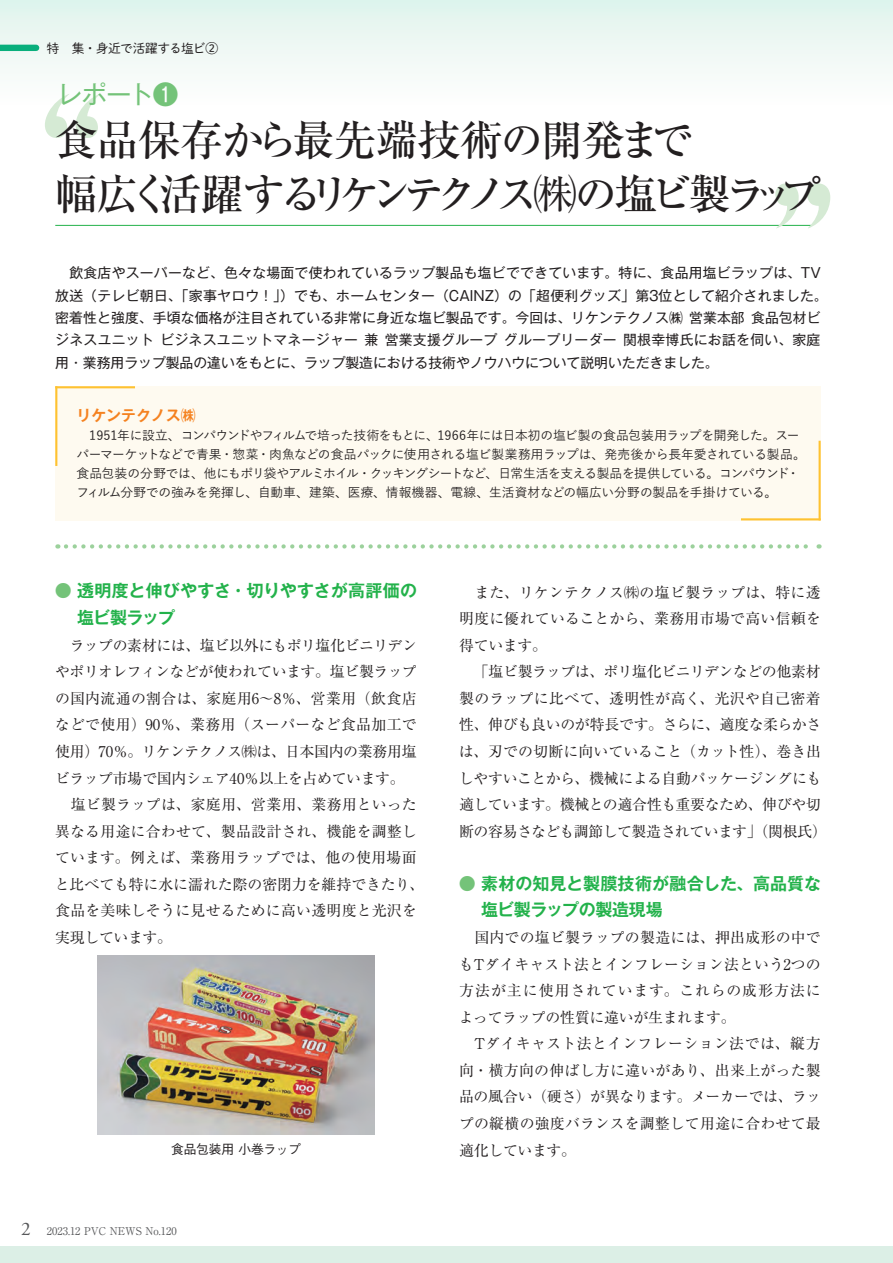
<style>
.page{position:relative;width:893px;height:1263px;background:#fff}
.page>*{position:absolute;margin:0;border:0;box-sizing:border-box;transform-origin:0 0}
.トップニュースタイトル{font:170.1px "Hira Gyo Std W4";color:#d5ead4}
.トップニュースタイトル-2{font:500 42.45px "Ryumin Pr 6";letter-spacing:-.215em;color:#231f20}
.トップニュースタイトル-3{font:500 42.45px "Ryumin Pr 6";letter-spacing:-.02em;color:#231f20}
.t1{font:25.5px "Gothic MB101 Pr 6";letter-spacing:-.045em;color:#74c379}
.本文タイトルのコピー{font:700 16.95px/26.5px "Gothic MB101 Pr 6 De";letter-spacing:-.005em;color:#23b24b}
.本文{font:14.85px/26.5px "Ryumin Pr 6";letter-spacing:-.005em;color:#231f20;text-align:justify}
.本文-2{font:14.85px/26.5px "Ryumin Pr 6";letter-spacing:-.025em;color:#231f20}
.キャプション{font:700 14.85px "Gothic MB101 Pr 6 De";color:#f58220}
.リードゴシック{font:13.8px/22.4px "Gothic MB101 Pro";letter-spacing:.02em;color:#231f20}
.キャプション-2{font:500 12.75px/19.2px "Yu Go";letter-spacing:-.035em;color:#231f20}
.t2{font:12.75px "Shuei M Go Std L";letter-spacing:-.035em;color:#231f20}
.キャプション-3{font:500 12.75px "Gothic BBB Pr 6";letter-spacing:-.015em;color:#231f20}
.t3{font:10.65px "Ryumin Pro";color:#57585a}
.s1{color:#74c379}
.s2{font-family:"Adobe Garamond Pro";font-size:19.2px}
</style>
<div class="page">
<div style="left:0;top:0;width:893px;height:105px;background:linear-gradient(to bottom,#dff3ec,#fffefe)"></div>
<div style="left:0;top:1246px;width:893px;height:17px;background:#dcefe6"></div>
<div style="left:0;top:45px;width:36px;height:6px;background:#09af7c"></div>
<hr style="left:55px;top:225px;width:757px;height:1px;background:#23b24b">
<div style="left:55px;top:386px;width:766px;height:134px;background:#fefaf0"></div>
<hr style="left:819px;top:441px;width:2px;height:79px;background:#fec231">
<hr style="left:741px;top:518px;width:80px;height:2px;background:#fec231">
<hr style="left:55px;top:386px;width:2px;height:80px;background:#fec231">
<hr style="left:55px;top:386px;width:80px;height:2px;background:#fec231">
<svg style="left:66px;top:544px;width:754px;height:5px"></svg>
<img style="left:98px;top:956px;width:276px;height:178px">
<p class="t2" style="left:47px;top:39px;width:173px">特　集・身近で活躍する塩ビ②</p>
<p class="トップニュースタイトル" style="left:-60px;top:42px;width:172px">“</p>
<p class="t1" style="left:57px;top:73px;width:123px">レポート❶</p>
<p class="トップニュースタイトル-3" style="left:55px;top:107px;width:640px">食品保存から最先端技術の開発まで</p>
<p class="トップニュースタイトル-2" style="left:55px;top:160px;width:769px">幅広く活躍するリケンテクノス㈱の塩ビ製ラップ</p>
<p class="トップニュースタイトル" style="left:767px;top:20px;width:73px">„</p>
<p class="リードゴシック" style="left:55px;top:260px;width:774px">　飲食店やスーパーなど、色々な場面で使われているラップ製品も塩ビでできています。特に、食品用塩ビラップは、TV放送（テレビ朝日、「家事ヤロウ！」）でも、ホームセンター（CAINZ）の「超便利グッズ」第3位として紹介されました。密着性と強度、手頃な価格が注目されている非常に身近な塩ビ製品です。今回は、リケンテクノス㈱ 営業本部 食品包材ビジネスユニット ビジネスユニットマネージャー 兼 営業支援グループ グループリーダー 関根幸博氏にお話を伺い、家庭用・業務用ラップ製品の違いをもとに、ラップ製造における技術やノウハウについて説明いただきました。</p>
<p class="キャプション" style="left:77px;top:403px;width:121px">リケンテクノス㈱</p>
<p class="キャプション-2" style="left:77px;top:424px;width:731px">　1951年に設立、コンパウンドやフィルムで培った技術をもとに、1966年には日本初の塩ビ製の食品包装用ラップを開発した。スーパーマーケットなどで青果・惣菜・肉魚などの食品パックに使用される塩ビ製業務用ラップは、発売後から長年愛されている製品。食品包装の分野では、他にもポリ袋やアルミホイル・クッキングシートなど、日常生活を支える製品を提供している。コンパウンド・フィルム分野での強みを発揮し、自動車、建築、医療、情報機器、電線、生活資材などの幅広い分野の製品を手掛けている。</p>
<p class="本文タイトルのコピー" style="left:77px;top:577px;width:341px;text-indent:-22px"><span class="s1">●</span> 透明度と伸びやすさ・切りやすさが高評価の塩ビ製ラップ</p>
<p class="本文" style="left:55px;top:631px;width:363px">　ラップの素材には、塩ビ以外にもポリ塩化ビニリデンやポリオレフィンなどが使われています。塩ビ製ラップの国内流通の割合は、家庭用6〜8％、営業用（飲食店などで使用）90％、業務用（スーパーなど食品加工で使用）70％。リケンテクノス㈱は、日本国内の業務用塩ビラップ市場で国内シェア40％以上を占めています。</p>
<p class="本文" style="left:55px;top:790px;width:371px;text-align:left">　塩ビ製ラップは、家庭用、営業用、業務用といった異なる用途に合わせて、製品設計され、機能を調整しています。例えば、業務用ラップでは、他の使用場面と比べても特に水に濡れた際の密閉力を維持できたり、食品を美味しそうに見せるために高い透明度と光沢を実現しています。</p>
<p class="本文" style="left:459px;top:578px;width:363px">　また、リケンテクノス㈱の塩ビ製ラップは、特に透明度に優れていることから、業務用市場で高い信頼を得ています。</p>
<p class="本文-2" style="left:459px;top:658px;width:370px">　「塩ビ製ラップは、ポリ塩化ビニリデンなどの他素材製のラップに比べて、透明性が高く、光沢や自己密着性、伸びも良いのが特長です。さらに、適度な柔らかさは、刃での切断に向いていること（カット性）、巻き出しやすいことから、機械による自動パッケージングにも適しています。機械との適合性も重要なため、伸びや切断の容易さなども調節して製造されています」（関根氏）</p>
<p class="本文タイトルのコピー" style="left:481px;top:869px;width:341px;text-indent:-22px"><span class="s1">●</span> 素材の知見と製膜技術が融合した、高品質な塩ビ製ラップの製造現場</p>
<p class="本文" style="left:459px;top:923px;width:363px">　国内での塩ビ製ラップの製造には、押出成形の中でもTダイキャスト法とインフレーション法という2つの方法が主に使用されています。これらの成形方法によってラップの性質に違いが生まれます。</p>
<p class="本文" style="left:459px;top:1030px;width:364px">　Tダイキャスト法とインフレーション法では、縦方向・横方向の伸ばし方に違いがあり、出来上がった製品の風合い（硬さ）が異なります。メーカーでは、ラップの縦横の強度バランスを調整して用途に合わせて最</p>
<p class="キャプション-3" style="left:171px;top:1139px;width:131px">食品包装用 小巻ラップ</p>
<p class="本文-2" style="left:459px;top:1136px;width:118px">適化しています。</p>
<p class="t3" style="left:21px;top:1223px;width:157px"><span class="s2">2</span> 2023.12 PVC NEWS No.120</p>
</div>
